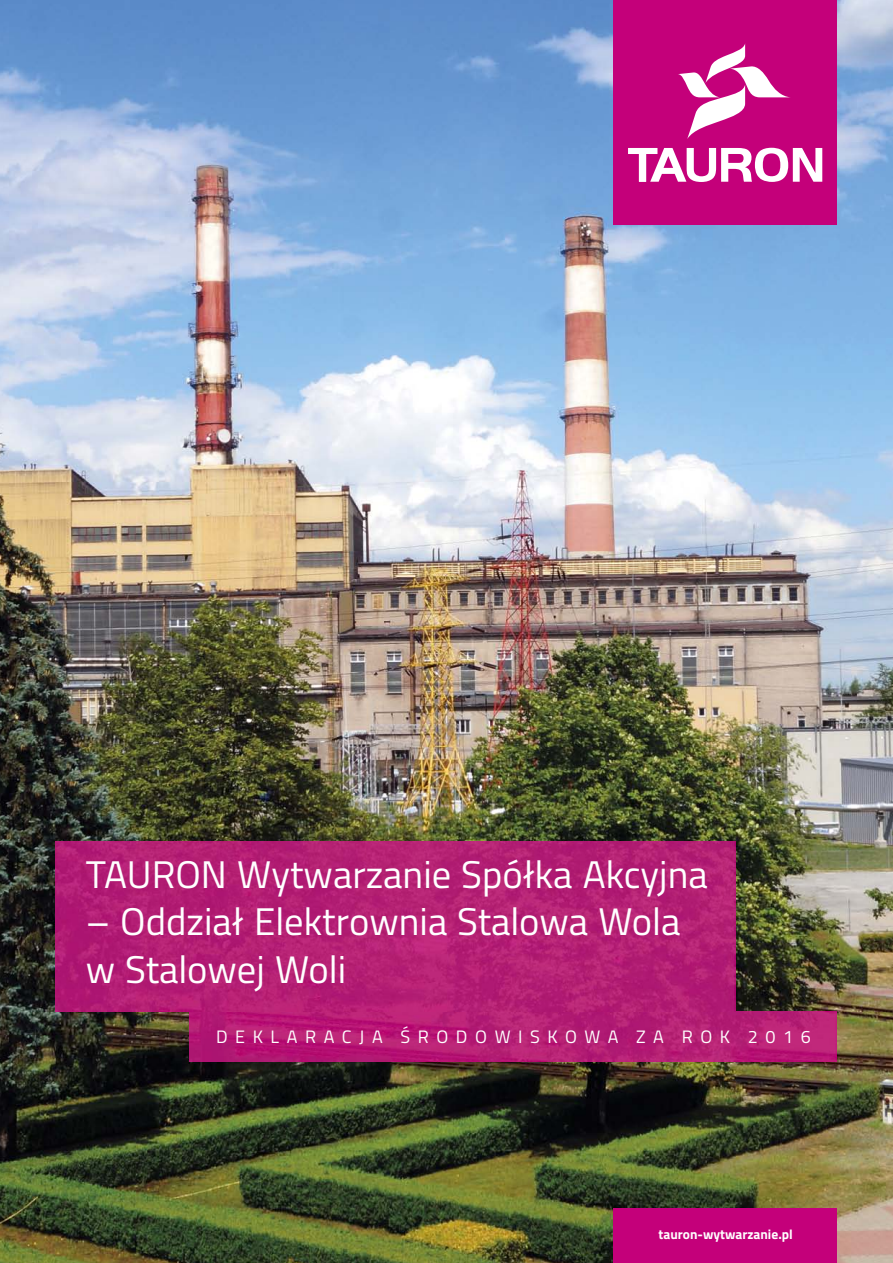
<style>
.page{position:relative;width:893px;height:1263px;background:#fff}
.page>*{position:absolute;margin:0;border:0;box-sizing:border-box;transform-origin:0 0}
.t1{font:38.55px/47.4px "Titillium";color:#fff}
.t2{font:18px "Titillium";letter-spacing:.42em;color:#fff}
.t3{font:700 13.5px "Titillium";color:#fff}
</style>
<div class="page">
<img style="left:0;top:0;width:893px;height:1263px">
<img style="left:190px;top:1012px;width:647px;height:49px">
<img style="left:55px;top:1011px;width:782px;height:1px">
<img style="left:55px;top:842px;width:680px;height:169px">
<div style="left:614px;top:0;width:223px;height:224px;background:#c4007a"></div>
<svg style="left:678px;top:43px;width:112px;height:96px"></svg>
<svg style="left:628px;top:148px;width:194px;height:34px"></svg>
<div style="left:614px;top:1208px;width:223px;height:55px;background:#c4007a"></div>
<p class="t1" style="left:86px;top:850px;width:624px">TAURON Wytwarzanie Spółka Akcyjna</p>
<p class="t1" style="left:86px;top:898px;width:596px">– Oddział Elektrownia Stalowa Wola w Stalowej Woli</p>
<p class="t2" style="left:216px;top:1026px;width:596px">DEKLARACJA ŚRODOWISKOWA ZA ROK 2016</p>
<p class="t3" style="left:659px;top:1230px;width:136px">tauron-wytwarzanie.pl</p>
</div>
